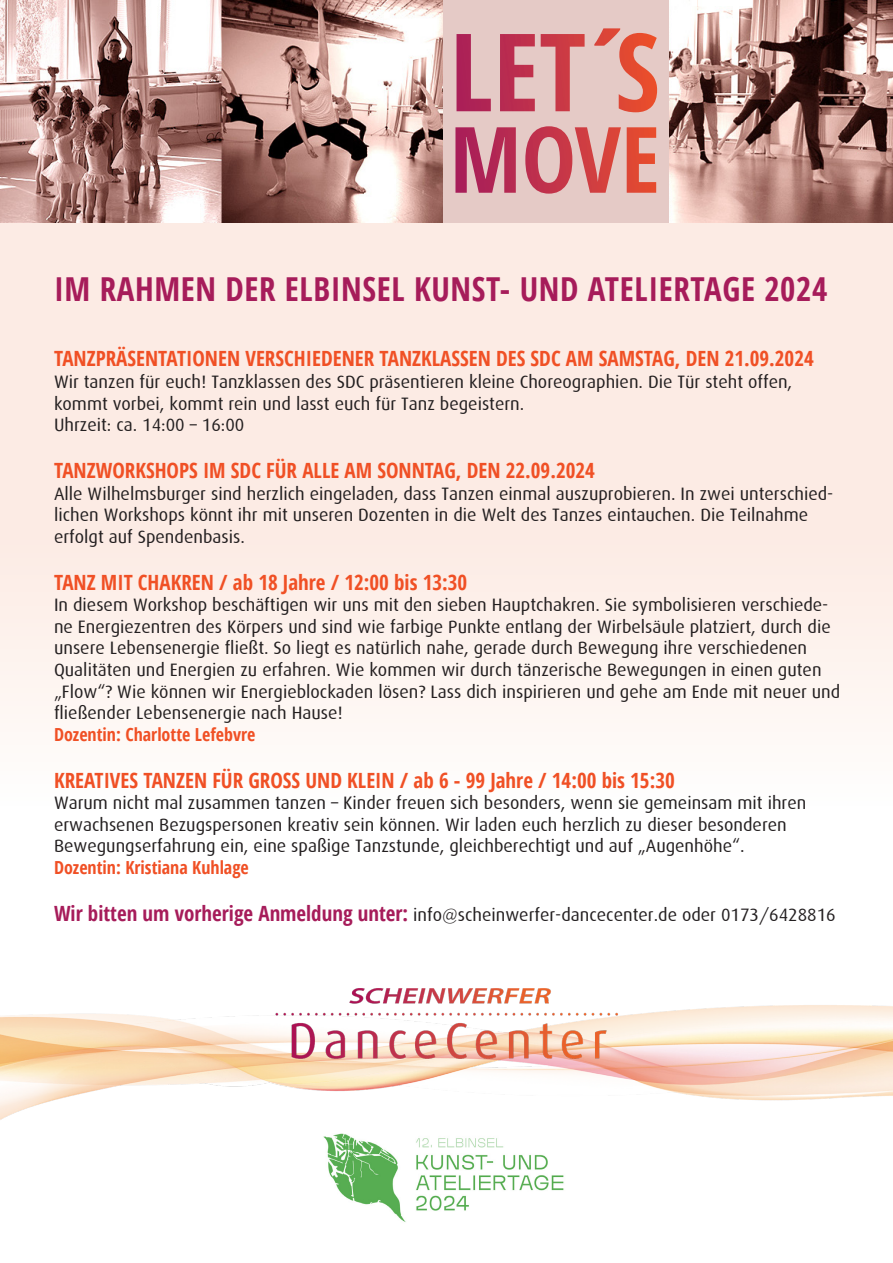
<style>
.page{position:relative;width:893px;height:1263px;background:#fff}
.page>*{position:absolute;margin:0;border:0;box-sizing:border-box;transform-origin:0 0}
.t1{font:700 33px "Open Sans Condensed";letter-spacing:.02em;color:#a61c5a}
.t2{font:700 21px "Open Sans Condensed";color:#f05025}
.t3{font:18px/21.6px "Dax";color:#231f20}
.t4{font:700 18px "Open Sans Condensed";color:#f05025}
.s1{font-family:"Open Sans Condensed";font-weight:700;font-size:21px;color:#a61c5a}
</style>
<div class="page">
<svg style="left:0;top:222px;width:893px;height:501px;background:#fcede6"></svg>
<img style="left:0;top:1005px;width:893px;height:115px">
<img style="left:262px;top:988px;width:369px;height:87px">
<img style="left:0;top:0;width:893px;height:222px">
<div style="left:444px;top:0;width:225px;height:222px;background:#e5cac6"></div>
<svg style="left:455px;top:126px;width:201px;height:68px"></svg>
<svg style="left:456px;top:28px;width:201px;height:84px"></svg>
<img style="left:292px;top:1102px;width:314px;height:120px">
<h1 class="t1" style="left:54px;top:266px;width:775px">IM RAHMEN DER ELBINSEL KUNST- UND ATELIERTAGE 2024</h1>
<p class="t2" style="left:54px;top:344px;width:761px">TANZPRÄSENTATIONEN VERSCHIEDENER TANZKLASSEN DES SDC AM SAMSTAG, DEN 21.09.2024</p>
<p class="t3" style="left:54px;top:371px;width:740px">Wir tanzen für euch! Tanzklassen des SDC präsentieren kleine Choreographien. Die Tür steht offen, kommt vorbei, kommt rein und lasst euch für Tanz begeistern.<br>Uhrzeit: ca. 14:00 – 16:00</p>
<p class="t2" style="left:54px;top:456px;width:542px">TANZWORKSHOPS IM SDC FÜR ALLE AM SONNTAG, DEN 22.09.2024</p>
<p class="t3" style="left:54px;top:483px;width:781px">Alle Wilhelmsburger sind herzlich eingeladen, dass Tanzen einmal auszuprobieren. In zwei unterschied&shy;lichen Workshops könnt ihr mit unseren Dozenten in die Welt des Tanzes eintauchen. Die Teilnahme erfolgt auf Spendenbasis.</p>
<p class="t2" style="left:54px;top:567px;width:415px">TANZ MIT CHAKREN / ab 18 Jahre / 12:00 bis 13:30</p>
<p class="t3" style="left:54px;top:594px;width:788px">In diesem Workshop beschäftigen wir uns mit den sieben Hauptchakren. Sie symbolisieren verschiede&shy;ne Energiezentren des Körpers und sind wie farbige Punkte entlang der Wirbelsäule platziert, durch die unsere Lebensenergie fließt. So liegt es natürlich nahe, gerade durch Bewegung ihre verschiedenen Qualitäten und Energien zu erfahren. Wie kommen wir durch tänzerische Bewegungen in einen guten „Flow“? Wie können wir Energieblockaden lösen? Lass dich inspirieren und gehe am Ende mit neuer und fließender Lebensenergie nach Hause!</p>
<p class="t4" style="left:54px;top:722px;width:203px">Dozentin: Charlotte Lefebvre</p>
<p class="t2" style="left:54px;top:765px;width:622px">KREATIVES TANZEN FÜR GROSS UND KLEIN / ab 6 - 99 Jahre / 14:00 bis 15:30</p>
<p class="t3" style="left:54px;top:792px;width:754px">Warum nicht mal zusammen tanzen – Kinder freuen sich besonders, wenn sie gemeinsam mit ihren erwachsenen Bezugspersonen kreativ sein können. Wir laden euch herzlich zu dieser besonderen<br>Bewegungserfahrung ein, eine spaßige Tanzstunde, gleichberechtigt und auf „Augenhöhe“.</p>
<p class="t4" style="left:54px;top:855px;width:196px">Dozentin: Kristiana Kuhlage</p>
<p class="t3" style="left:54px;top:904px;width:783px"><span class="s1">Wir bitten um vorherige Anmeldung unter:</span> info@scheinwerfer-dancecenter.de oder 0173/6428816</p>
</div>
